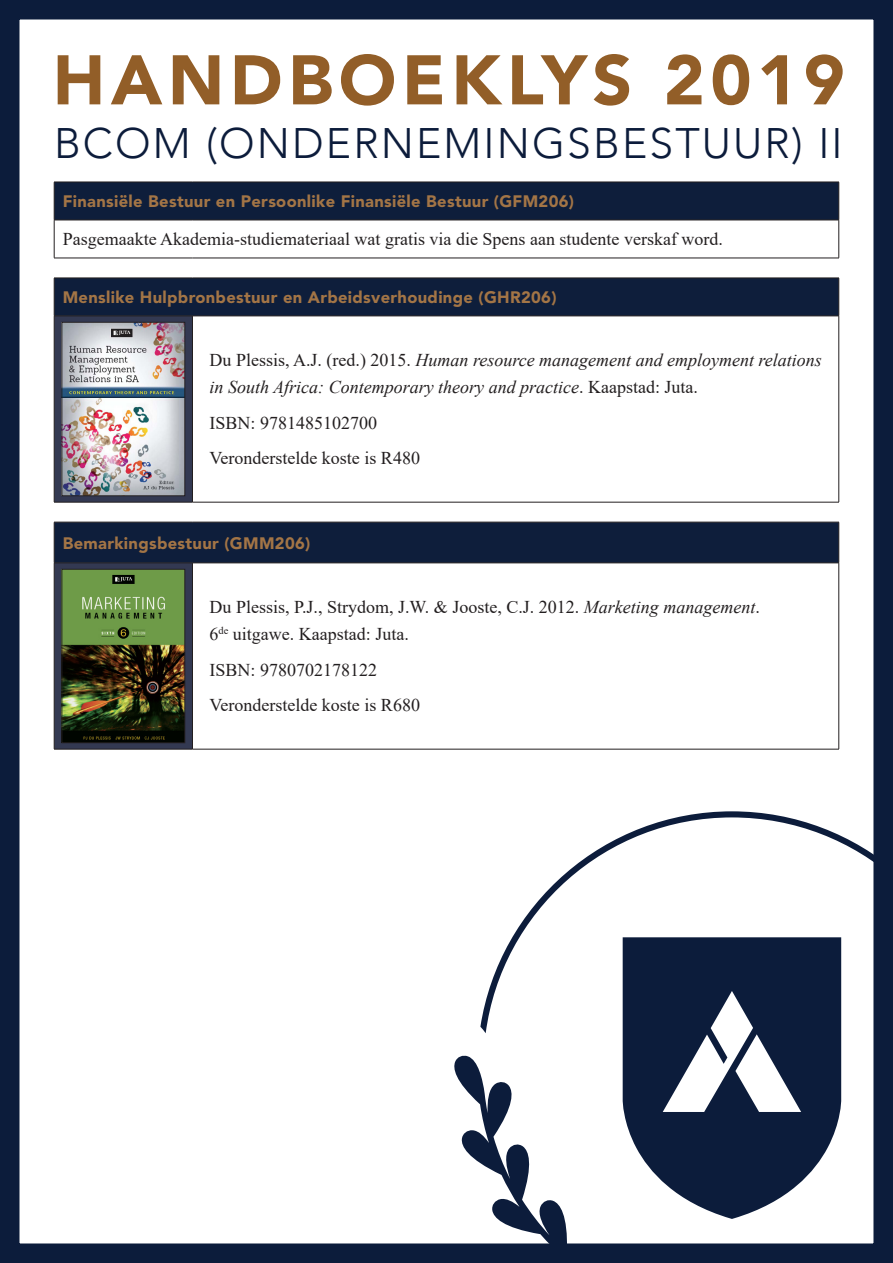
<style>
.page{position:relative;width:893px;height:1263px;background:#fff}
.page>*{position:absolute;margin:0;border:0;box-sizing:border-box;transform-origin:0 0}
.t1{font:300 42.6px "Avenir";letter-spacing:.05em;color:#0c1c3b}
.t2{font:18px/27px "Times New Roman";color:#231f20}
.t3{font:italic 18px/27px "Times New Roman";color:#231f20}
.Boektitel{font:900 16.5px "Avenir LT Std";letter-spacing:.02em;color:#a37546}
.s1{font-style:normal}
.s2{font-style:italic}
</style>
<div class="page">
<div style="left:0;top:0;width:893px;height:1263px;border:20px solid #0c1c3b"></div>
<div style="left:55px;top:183px;width:783px;height:380px;background:#0e1e3b"></div>
<svg style="left:54px;top:221px;width:785px;height:301px"></svg>
<svg style="left:54px;top:317px;width:138px;height:432px"></svg>
<hr style="left:54px;top:182px;width:1px;height:38px;background:#231f20">
<hr style="left:838px;top:182px;width:1px;height:38px;background:#231f20">
<hr style="left:54px;top:220px;width:138px;height:1px;background:#231f20">
<hr style="left:54px;top:220px;width:1px;height:38px;background:#231f20">
<hr style="left:192px;top:220px;width:647px;height:1px;background:#231f20">
<hr style="left:838px;top:220px;width:1px;height:38px;background:#231f20">
<hr style="left:54px;top:278px;width:1px;height:38px;background:#231f20">
<hr style="left:838px;top:278px;width:1px;height:38px;background:#231f20">
<hr style="left:54px;top:316px;width:138px;height:1px;background:#231f20">
<hr style="left:54px;top:316px;width:1px;height:186px;background:#231f20">
<hr style="left:192px;top:316px;width:647px;height:1px;background:#231f20">
<hr style="left:192px;top:316px;width:1px;height:186px;background:#231f20">
<hr style="left:838px;top:316px;width:1px;height:186px;background:#231f20">
<hr style="left:54px;top:522px;width:1px;height:41px;background:#231f20">
<hr style="left:838px;top:522px;width:1px;height:41px;background:#231f20">
<hr style="left:54px;top:563px;width:138px;height:1px;background:#231f20">
<hr style="left:54px;top:563px;width:1px;height:186px;background:#231f20">
<hr style="left:192px;top:563px;width:647px;height:1px;background:#231f20">
<hr style="left:192px;top:563px;width:1px;height:186px;background:#231f20">
<hr style="left:838px;top:563px;width:1px;height:186px;background:#231f20">
<hr style="left:54px;top:182px;width:138px;height:1px;background:#231f20">
<hr style="left:192px;top:182px;width:647px;height:1px;background:#231f20">
<hr style="left:54px;top:258px;width:138px;height:1px;background:#231f20">
<hr style="left:192px;top:258px;width:647px;height:1px;background:#231f20">
<hr style="left:54px;top:278px;width:138px;height:1px;background:#231f20">
<hr style="left:192px;top:278px;width:647px;height:1px;background:#231f20">
<hr style="left:54px;top:502px;width:138px;height:1px;background:#231f20">
<hr style="left:192px;top:502px;width:647px;height:1px;background:#231f20">
<hr style="left:54px;top:522px;width:138px;height:1px;background:#231f20">
<hr style="left:192px;top:522px;width:647px;height:1px;background:#231f20">
<hr style="left:54px;top:749px;width:138px;height:1px;background:#231f20">
<hr style="left:192px;top:749px;width:647px;height:1px;background:#231f20">
<img style="left:63px;top:324px;width:120px;height:170px">
<div style="left:61px;top:322px;width:124px;height:174px;border:1px solid #231f20"></div>
<img style="left:63px;top:571px;width:120px;height:170px">
<div style="left:61px;top:569px;width:124px;height:174px;border:1px solid #231f20"></div>
<svg style="left:58px;top:54px;width:785px;height:52px"></svg>
<svg style="left:480px;top:811px;width:413px;height:222px"></svg>
<svg style="left:453px;top:1054px;width:440px;height:209px"></svg>
<svg style="left:623px;top:937px;width:218px;height:282px;fill:#0c1c3b"></svg>
<p class="t1" style="left:54px;top:118px;width:790px">BCOM (ONDERNEMINGSBESTUUR) II</p>
<p class="Boektitel" style="left:63px;top:191px;width:513px">Finansiële Bestuur en Persoonlike Finansiële Bestuur (GFM206)</p>
<p class="t2" style="left:63px;top:225px;width:662px">Pasgemaakte Akademia-studiemateriaal wat gratis via die Spens aan studente verskaf word.</p>
<p class="Boektitel" style="left:63px;top:287px;width:495px">Menslike Hulpbronbestuur en Arbeidsverhoudinge (GHR206)</p>
<p class="t3" style="left:209px;top:346px;width:614px"><span class="s1">Du Plessis, A.J. (red.) 2015.</span> Human resource management and employment relations in South Africa: Contemporary theory and practice<span class="s1">. Kaapstad: Juta.</span></p>
<p class="t2" style="left:209px;top:409px;width:169px">ISBN: 9781485102700</p>
<p class="t2" style="left:209px;top:444px;width:212px">Veronderstelde koste is R480</p>
<p class="Boektitel" style="left:63px;top:533px;width:249px">Bemarkingsbestuur (GMM206)</p>
<p class="t2" style="left:209px;top:593px;width:552px">Du Plessis, P.J., Strydom, J.W. &amp; Jooste, C.J. 2012. <span class="s2">Marketing management</span>.<br>6<sup>de</sup> uitgawe. Kaapstad: Juta.</p>
<p class="t2" style="left:209px;top:656px;width:169px">ISBN: 9780702178122</p>
<p class="t2" style="left:209px;top:691px;width:212px">Veronderstelde koste is R680</p>
</div>
